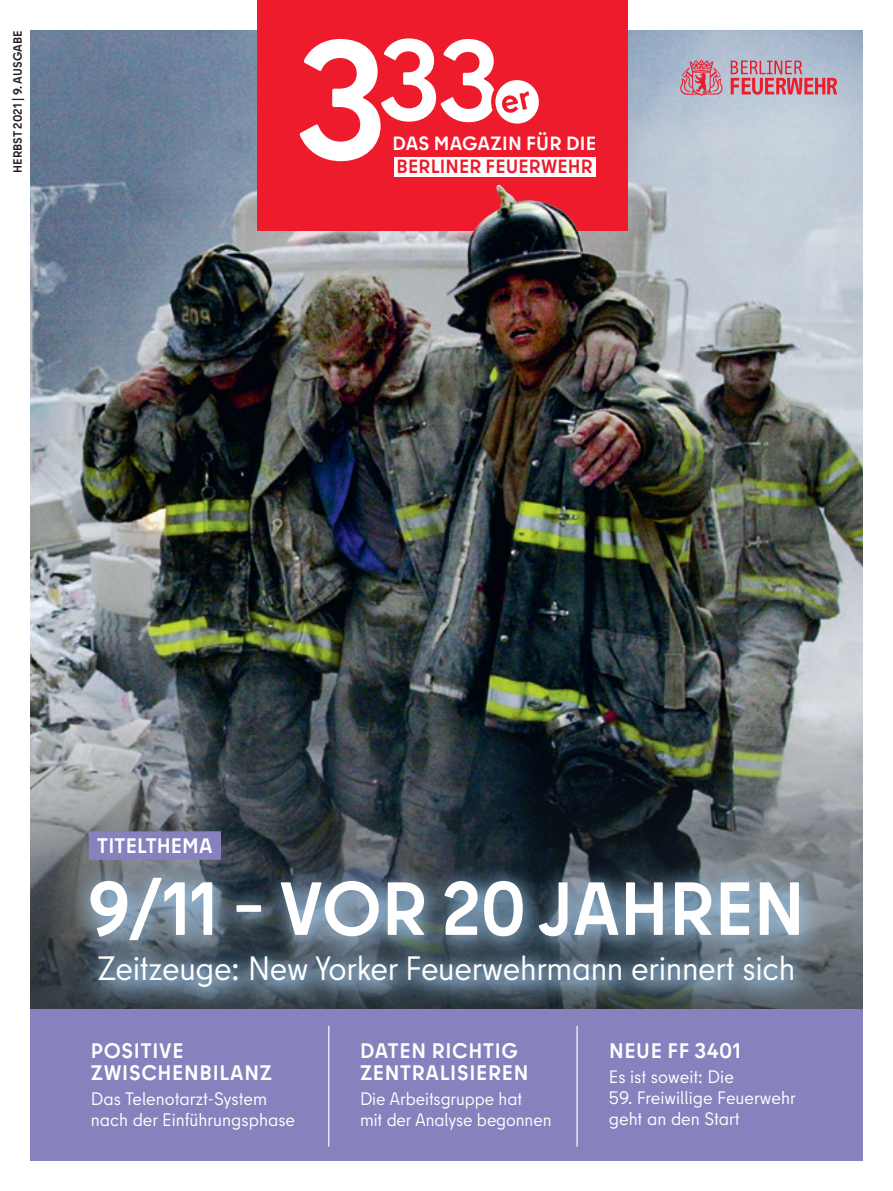
<style>
.page{position:relative;width:893px;height:1191px;background:#fff}
.page>*{position:absolute;margin:0;border:0;box-sizing:border-box;transform-origin:0 0}
.Cover-Teaser-Headlin{font:700 75px "Berlin Type";color:#fff}
.Cover-Teaser-Headlin-2{font:33.75px "Berlin Type";letter-spacing:-.01em;color:#fff}
.Cover-Teaser-Headlin-3{font:700 21px/21.8px "Berlin Type";letter-spacing:.035em;color:#fff}
.DACHZEILE_14pt_zweit{font:700 21px "Berlin Type";letter-spacing:.01em;color:#fff}
.t1{font:700 19.2px "Berlin Type";letter-spacing:.01em;color:#ee1b2d}
.t2{font:700 19.2px "Berlin Type";letter-spacing:.01em;color:#fff}
.Cover-Teaser-Text{font:18px/21px "Berlin Type";letter-spacing:-.005em;color:#fff}
.Cover-Teaser-Headlin-4{font:18px/21px "Berlin Type";color:#fff}
.t3{font:700 12px "Berlin Type";letter-spacing:.01em;color:#231f20}
</style>
<div class="page">
<img style="left:30px;top:30px;width:833px;height:677px">
<img style="left:30px;top:707px;width:833px;height:302px">
<svg style="left:69px;top:858px;width:756px;height:151px;background:#5a6d7b"></svg>
<div style="left:89px;top:831px;width:132px;height:28px;background:#8781bd"></div>
<div style="left:257px;top:0;width:371px;height:230px;background:#ee1b2d"></div>
<div style="left:394px;top:157px;width:201px;height:19px;background:#fff"></div>
<svg style="left:299px;top:38px;width:240px;height:123px"></svg>
<div style="left:30px;top:1009px;width:833px;height:151px;background:#8781bd"></div>
<hr style="left:328px;top:1025px;width:1px;height:121px;background:#fff">
<hr style="left:576px;top:1025px;width:2px;height:121px;background:#fff">
<svg style="left:680px;top:60px;width:42px;height:36px;background:#c68596"></svg>
<svg style="left:731px;top:60px;width:106px;height:35px;background:#ca8696"></svg>
<img style="left:468px;top:185px;width:112px;height:58px">
<p class="t3" style="left:10px;top:173px;width:144px;rotate:-90deg">HERBST 2021 | 9. AUSGABE</p>
<p class="t2" style="left:392px;top:131px;width:205px">DAS MAGAZIN FÜR DIE</p>
<p class="t1" style="left:397px;top:154px;width:198px">BERLINER FEUERWEHR</p>
<p class="DACHZEILE_14pt_zweit" style="left:97px;top:832px;width:117px">TITELTHEMA</p>
<p class="Cover-Teaser-Headlin" style="left:88px;top:860px;width:718px">9/11 – VOR 20 JAHREN</p>
<p class="Cover-Teaser-Headlin-2" style="left:98px;top:947px;width:699px">Zeitzeuge: New Yorker Feuerwehrmann erinnert sich</p>
<p class="Cover-Teaser-Headlin-3" style="left:91px;top:1039px;width:183px">POSITIVE<br>ZWISCHENBILANZ</p>
<p class="Cover-Teaser-Headlin-4" style="left:91px;top:1088px;width:206px">Das Telenotarzt-System nach der Einführungsphase</p>
<p class="Cover-Teaser-Headlin-3" style="left:360px;top:1039px;width:170px">DATEN RICHTIG<br>ZENTRALISIEREN</p>
<p class="Cover-Teaser-Text" style="left:360px;top:1088px;width:193px">Die Arbeitsgruppe hat<br>mit der Analyse begonnen</p>
<p class="Cover-Teaser-Headlin-3" style="left:609px;top:1039px;width:133px">NEUE FF 3401</p>
<p class="Cover-Teaser-Text" style="left:609px;top:1066px;width:126px">Es ist soweit: Die</p>
<p class="Cover-Teaser-Text" style="left:609px;top:1087px;width:188px">59. Freiwillige Feuerwehr geht an den Start</p>
</div>
